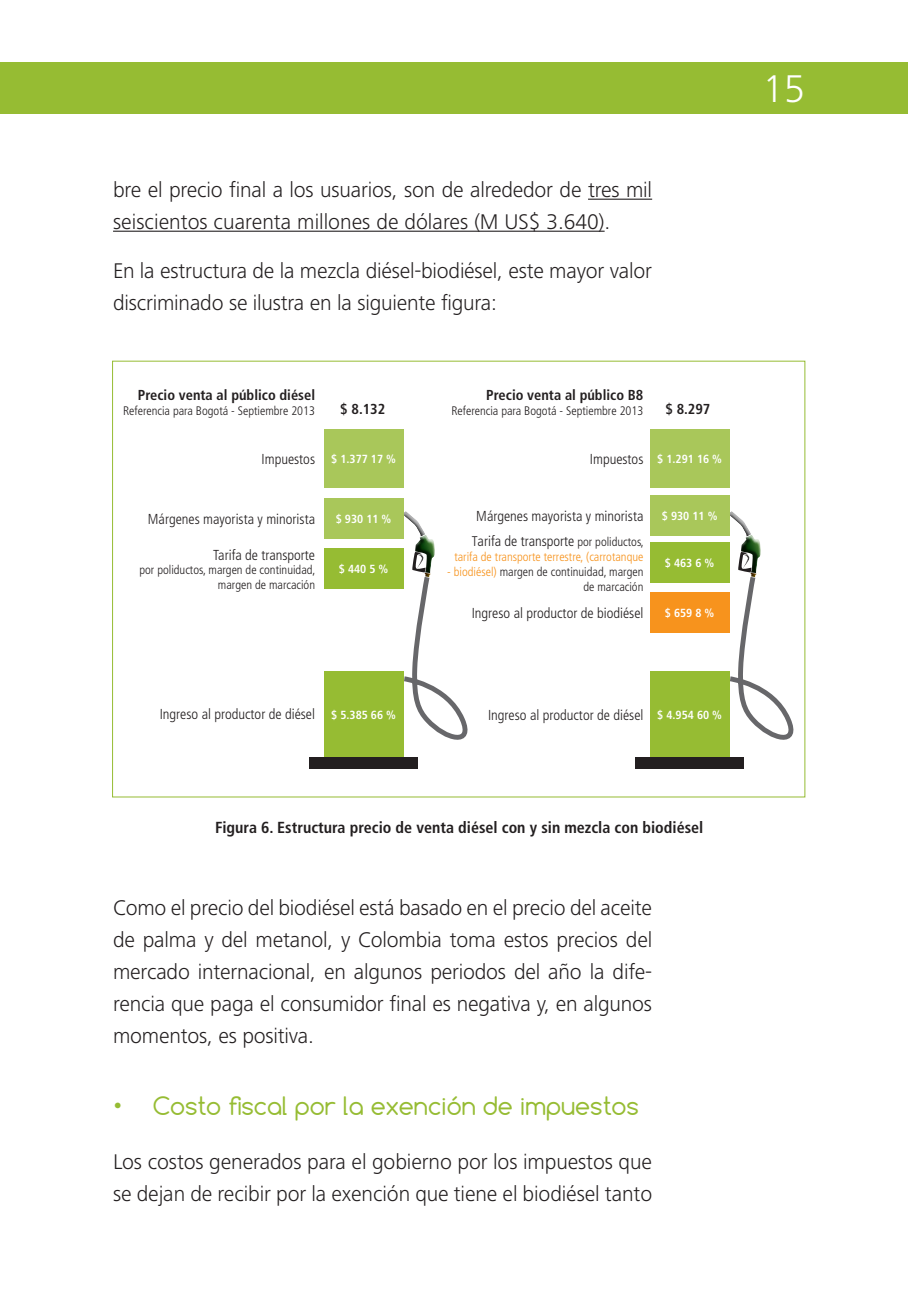
<style>
.page{position:relative;width:908px;height:1306px;background:#fff}
.page>*{position:absolute;margin:0;border:0;box-sizing:border-box;transform-origin:0 0}
.t1{font:300 40px "Frutiger Next LT";color:#fff}
.t2{font:24px "Comfortaa";color:#96bc33}
.texto{font:300 22px/32px "Frutiger Next LT";letter-spacing:-.01em;color:#231f20}
.figura{font:700 condensed 16px "Frutiger";color:#231f20}
.Titulo_2{font:300 condensed 14.4px "Frutiger";color:#231f20}
.Titulo_2-2{font:700 condensed 14.4px "Frutiger";color:#231f20}
.Titulo_2-3{font:300 condensed 12.4px/14.8px "Frutiger";color:#231f20;text-align:right}
.Titulo_2-4{font:300 condensed 12.4px "Frutiger";color:#f7931d}
.Titulo_2-5{font:700 condensed 11.8px "Frutiger";color:#fff}
.s1{font-size:14px}
.s2{font-size:12.4px}
.s3{color:#f7931d}
</style>
<div class="page">
<div style="left:0;top:62px;width:907px;height:51px;background:#96bc33"></div>
<hr style="left:587px;top:199px;width:65px;height:1px;background:#231f20">
<hr style="left:113px;top:231px;width:491px;height:1px;background:#231f20">
<svg style="left:724px;top:505px;width:70px;height:242px"></svg>
<svg style="left:398px;top:505px;width:70px;height:242px"></svg>
<div style="left:649px;top:429px;width:80px;height:58px;background:#a9c75a"></div>
<div style="left:324px;top:429px;width:79px;height:58px;background:#a9c75a"></div>
<div style="left:649px;top:494px;width:80px;height:41px;background:#a9c75a"></div>
<div style="left:324px;top:497px;width:79px;height:41px;background:#a9c75a"></div>
<div style="left:649px;top:542px;width:80px;height:41px;background:#96bc33"></div>
<div style="left:324px;top:548px;width:79px;height:41px;background:#96bc33"></div>
<div style="left:649px;top:592px;width:80px;height:41px;background:#f7931d"></div>
<div style="left:324px;top:671px;width:79px;height:86px;background:#96bc33"></div>
<div style="left:309px;top:757px;width:108px;height:12px;background:#231f20"></div>
<div style="left:649px;top:671px;width:80px;height:86px;background:#96bc33"></div>
<div style="left:635px;top:757px;width:108px;height:12px;background:#231f20"></div>
<p class="texto" style="left:113px;top:174px;width:540px">bre el precio final a los usuarios, son de alrededor de tres mil seiscientos cuarenta millones de dólares (M US$ 3.640).</p>
<p class="texto" style="left:113px;top:255px;width:540px">En la estructura de la mezcla diésel-biodiésel, este mayor valor discriminado se ilustra en la siguiente figura:</p>
<p class="Titulo_2-2" style="left:486px;top:386px;width:159px">Precio venta al público B8</p>
<p class="Titulo_2-3" style="left:451px;top:403px;width:193px">Referencia para Bogotá - Septiembre 2013</p>
<p class="Titulo_2-2" style="left:138px;top:387px;width:179px">Precio venta al público diésel</p>
<p class="Titulo_2-3" style="left:123px;top:403px;width:193px">Referencia para Bogotá - Septiembre 2013</p>
<p class="Titulo_2-2" style="left:340px;top:400px;width:47px">$ 8.132</p>
<p class="Titulo_2-2" style="left:665px;top:400px;width:47px">$ 8.297</p>
<p class="Titulo_2-5" style="left:331px;top:452px;width:66px">$ 1.377 17 %</p>
<p class="Titulo_2-5" style="left:657px;top:452px;width:66px">$ 1.291 16 %</p>
<p class="Titulo_2" style="left:261px;top:450px;width:55px">Impuestos</p>
<p class="Titulo_2" style="left:589px;top:451px;width:55px">Impuestos</p>
<p class="Titulo_2" style="left:148px;top:510px;width:168px">Márgenes mayorista y minorista</p>
<p class="Titulo_2" style="left:476px;top:507px;width:168px">Márgenes mayorista y minorista</p>
<p class="Titulo_2-5" style="left:335px;top:511px;width:57px">$ 930 11 %</p>
<p class="Titulo_2-5" style="left:661px;top:508px;width:57px">$ 930 11 %</p>
<p class="Titulo_2-5" style="left:664px;top:556px;width:51px">$ 463 6 %</p>
<p class="Titulo_2" style="left:471px;top:532px;width:174px"><span class="s1">T</span>arifa de transporte <span class="s2">por poliductos,</span></p>
<p class="Titulo_2-4" style="left:454px;top:549px;width:190px">tarifa de transporte terrestre, (carrotanque</p>
<p class="Titulo_2-3" style="left:447px;top:564px;width:197px"><span class="s3">- biodiésel)</span> margen de continuidad, margen de marcación</p>
<p class="Titulo_2" style="left:213px;top:546px;width:103px">Tarifa de transporte</p>
<p class="Titulo_2-3" style="left:139px;top:562px;width:177px">por poliductos, margen de continuidad, margen de marcación</p>
<p class="Titulo_2-5" style="left:339px;top:562px;width:51px">$ 440 5 %</p>
<p class="Titulo_2" style="left:471px;top:604px;width:173px">Ingreso al productor de biodiésel</p>
<p class="Titulo_2-5" style="left:664px;top:605px;width:51px">$ 659 8 %</p>
<p class="Titulo_2" style="left:160px;top:706px;width:157px">Ingreso al productor de diésel</p>
<p class="Titulo_2" style="left:488px;top:706px;width:157px">Ingreso al productor de diésel</p>
<p class="Titulo_2-5" style="left:657px;top:707px;width:66px">$ 4.954 60 %</p>
<p class="Titulo_2-5" style="left:331px;top:707px;width:66px">$ 5.385 66 %</p>
<p class="figura" style="left:215px;top:818px;width:489px">Figura 6. Estructura precio de venta diésel con y sin mezcla con biodiésel</p>
<p class="texto" style="left:113px;top:891px;width:540px;text-align:justify">Como el precio del biodiésel está basado en el precio del aceite de palma y del metanol, y Colombia toma estos precios del mercado internacional, en algunos periodos del año la dife&shy;rencia que paga el consumidor final es negativa y, en algunos momentos, es positiva.</p>
<p class="t2" style="left:113px;top:1090px;width:527px">• Costo fiscal por la exención de impuestos</p>
<p class="texto" style="left:113px;top:1145px;width:540px">Los costos generados para el gobierno por los impuestos que se dejan de recibir por la exención que tiene el biodiésel tanto</p>
<h1 class="t1" style="left:762px;top:67px;width:44px">15</h1>
</div>
